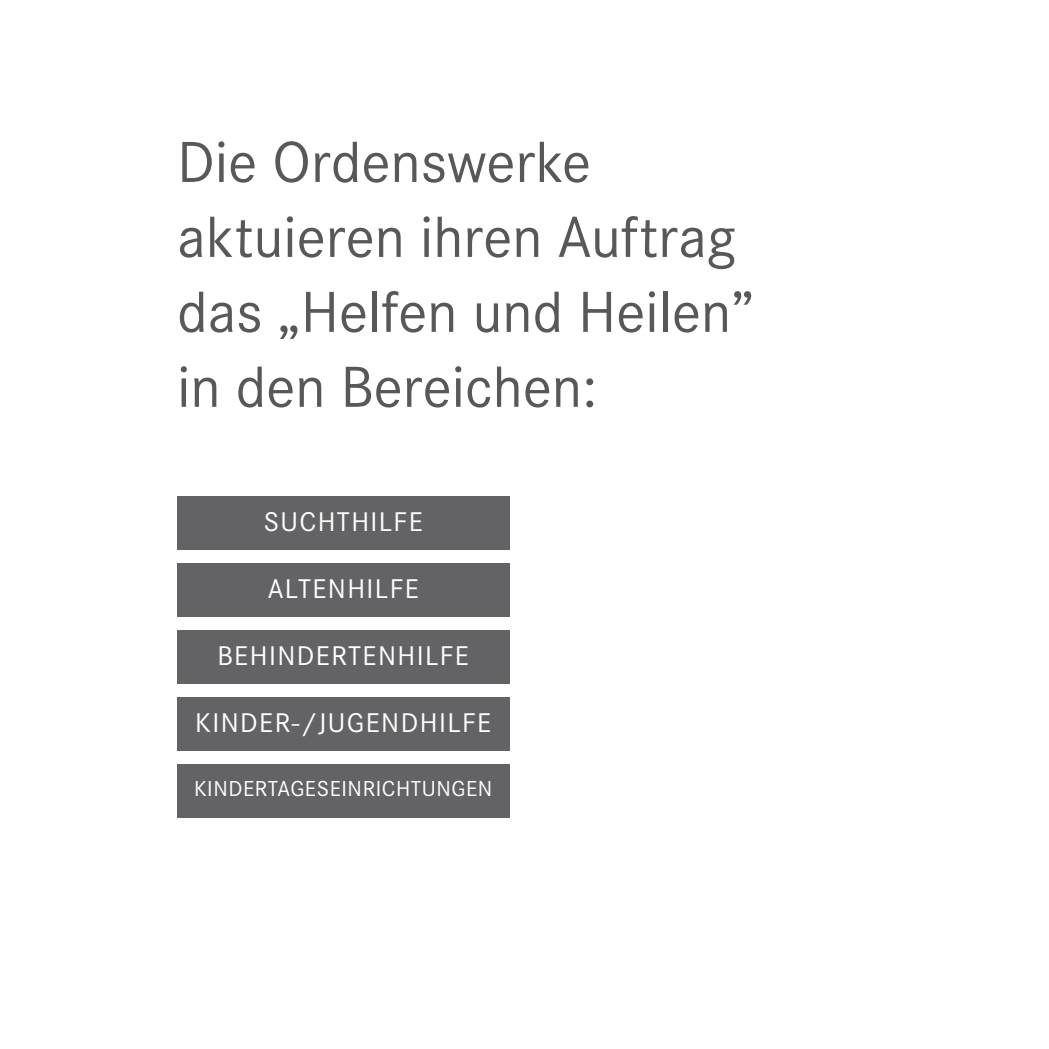
<style>
.page{position:relative;width:1049px;height:1049px;background:#fff}
.page>*{position:absolute;margin:0;border:0;box-sizing:border-box;transform-origin:0 0}
.t1{font:60px/75px "Corporate S";color:#57585a}
.t2{font:28px "Corporate S";letter-spacing:.05em;color:#fff}
.t3{font:22.5px "Corporate S";letter-spacing:.025em;color:#fff}
</style>
<div class="page">
<div style="left:177px;top:496px;width:332px;height:54px;background:#636366"></div>
<div style="left:177px;top:630px;width:332px;height:54px;background:#636366"></div>
<div style="left:177px;top:697px;width:332px;height:54px;background:#636366"></div>
<div style="left:177px;top:563px;width:332px;height:54px;background:#636366"></div>
<div style="left:177px;top:764px;width:332px;height:54px;background:#636366"></div>
<p class="t1" style="left:177px;top:122px;width:579px">Die Ordenswerke aktuieren ihren Auftrag das „Helfen und Heilen” in den Bereichen:</p>
<p class="t2" style="left:264px;top:504px;width:161px">SUCHTHILFE</p>
<p class="t2" style="left:268px;top:571px;width:153px">ALTENHILFE</p>
<p class="t2" style="left:217px;top:638px;width:253px">BEHINDERTENHILFE</p>
<p class="t2" style="left:195px;top:705px;width:297px">KINDER-/JUGENDHILFE</p>
<p class="t3" style="left:194px;top:773px;width:300px">KINDERTAGESEINRICHTUNGEN</p>
</div>
